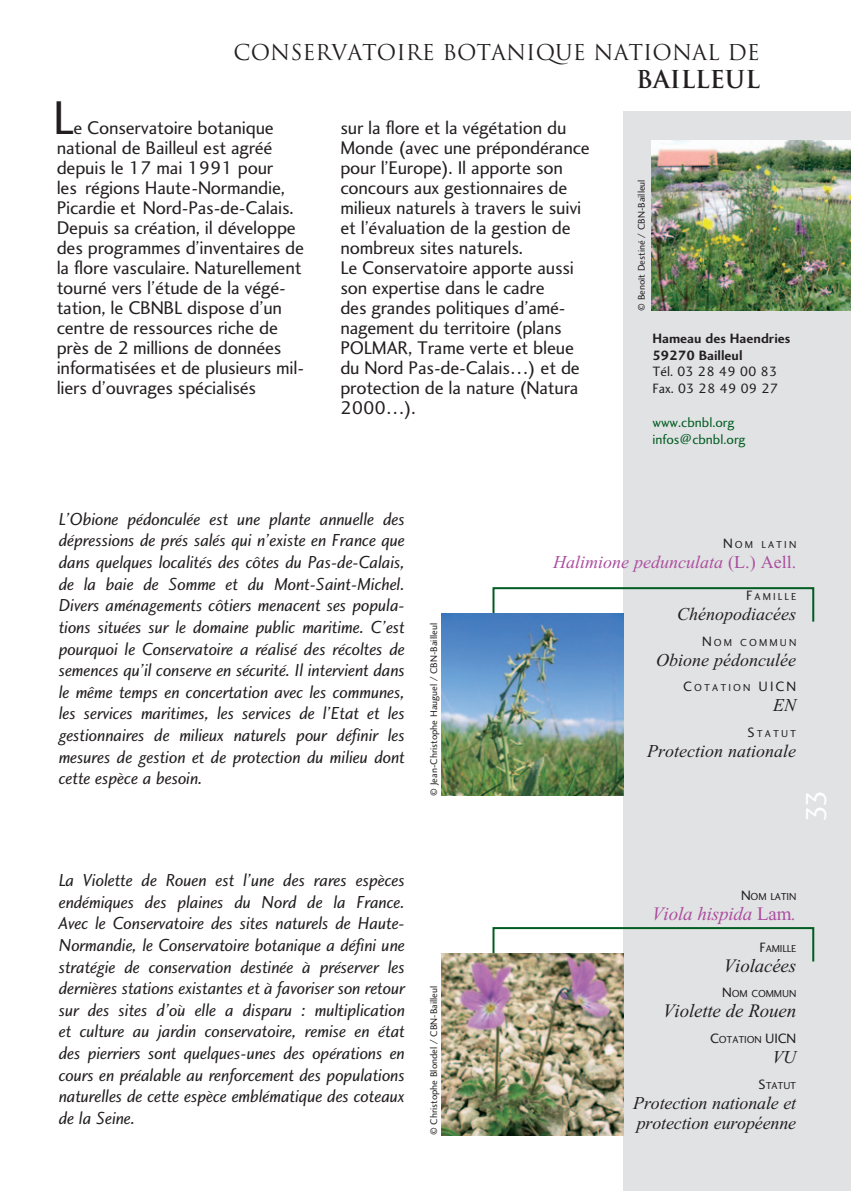
<style>
.page{position:relative;width:851px;height:1191px;background:#fff}
.page>*{position:absolute;margin:0;border:0;box-sizing:border-box;transform-origin:0 0}
.t1{font:49px "Charlotte Sans Book Plain";color:#231f20}
.t2{font:30px "Charlotte Sans Book Plain";color:#fff}
.t3{font:700 24px "Trajan";color:#231f20}
.t4{font:21.2px "Trajan";color:#231f20}
.t5{font:19px/20px "Charlotte Sans Book Plain";letter-spacing:-.01em;color:#231f20}
.t6{font:italic 19px "Times New Roman";letter-spacing:-.01em;color:#231f20}
.t7{font:italic 19px "Times New Roman";letter-spacing:-.01em;color:#ab4e9e}
.t8{font:18px/21.6px "Charlotte Sans Book Italic Plain";letter-spacing:-.01em;color:#231f20;text-align:justify}
.t9{font:italic 18px/20px "Times New Roman";color:#231f20}
.t10{font:italic 18px "Times New Roman";color:#ab4e9e}
.t11{font:14px/16.8px "Charlotte Sans Bold Plain";color:#231f20}
.t12{font:14px/16.8px "Charlotte Sans Book Plain";color:#231f20}
.t13{font:14px/16.8px "Charlotte Sans Book Plain";color:#015c21}
.t14{font:14px "Charlotte Sans Book Plain";color:#231f20}
.t15{font:10.4px "Charlotte Sans Book Plain";letter-spacing:.095em;color:#231f20}
.t16{font:10.4px "Charlotte Sans Book Plain";letter-spacing:-.015em;color:#231f20}
.t17{font:10.4px "Charlotte Sans Book Plain";letter-spacing:.2em;color:#231f20}
.t18{font:10px "Charlotte Sans Book Plain";color:#231f20}
.s1{font-size:14px}
.s2{font-style:normal}
</style>
<div class="page">
<div style="left:623px;top:112px;width:227px;height:1079px;background:#e1e2e4"></div>
<img style="left:651px;top:140px;width:199px;height:170px">
<svg style="left:491px;top:587px;width:324px;height:36px"></svg>
<img style="left:441px;top:614px;width:182px;height:181px">
<svg style="left:492px;top:927px;width:323px;height:36px"></svg>
<img style="left:441px;top:953px;width:182px;height:182px">
<p class="t4" style="left:233px;top:39px;width:527px">CONSERVATOIRE BOTANIQUE NATIONAL DE</p>
<h3 class="t3" style="left:636px;top:65px;width:125px">BAILLEUL</h3>
<h1 class="t1" style="left:53px;top:88px;width:23px">L</h1>
<p class="t5" style="left:57px;top:117px;width:249px;text-indent:17px">e Conservatoire botanique national de Bailleul est agréé depuis le 17 mai 1991 pour<br>les régions Haute-Normandie,<br>Picardie et Nord-Pas-de-Calais.<br>Depuis sa création, il développe des programmes d’inventaires de la flore vasculaire. Naturellement tourné vers l’étude de la végé&shy;tation, le CBNBL dispose d’un centre de ressources riche de près de 2 millions de données informatisées et de plusieurs mil&shy;liers d’ouvrages spécialisés</p>
<p class="t5" style="left:340px;top:117px;width:251px">sur la flore et la végétation du<br>Monde (avec une prépondérance pour l’Europe). Il apporte son concours aux gestionnaires de milieux naturels à travers le suivi et l’évaluation de la gestion de nombreux sites naturels.<br>Le Conservatoire apporte aussi son expertise dans le cadre<br>des grandes politiques d’amé&shy;nagement du territoire (plans<br>POLMAR, Trame verte et bleue du Nord Pas-de-Calais…) et de protection de la nature (Natura<br>2000…).</p>
<p class="t18" style="left:635px;top:311px;width:133px;rotate:-90deg">© Benoît Destiné / CBN-Bailleul</p>
<p class="t11" style="left:652px;top:329px;width:139px">Hameau des Haendries<br>59270 Bailleul</p>
<p class="t12" style="left:652px;top:363px;width:127px">Tél. 03 28 49 00 83<br>Fax. 03 28 49 09 27</p>
<p class="t13" style="left:652px;top:413px;width:95px">www.cbnbl.org infos@cbnbl.org</p>
<p class="t8" style="left:59px;top:508px;width:348px">L’Obione pédonculée est une plante annuelle des dépressions de prés salés qui n’existe en France que dans quelques localités des côtes du Pas-de-Calais, de la baie de Somme et du Mont-Saint-Michel.<br>Divers aménagements côtiers menacent ses popula&shy;tions situées sur le domaine public maritime. C’est pourquoi le Conservatoire a réalisé des récoltes de semences qu’il conserve en sécurité. Il intervient dans le même temps en concertation avec les communes, les services maritimes, les services de l’Etat et les gestionnaires de milieux naturels pour définir les mesures de gestion et de protection du milieu dont cette espèce a besoin.</p>
<p class="t18" style="left:427px;top:795px;width:174px;rotate:-90deg">© Jean-Christophe Hauguel / CBN-Bailleul</p>
<p class="t8" style="left:59px;top:869px;width:348px">La Violette de Rouen est l’une des rares espèces endémiques des plaines du Nord de la France.<br>Avec le Conservatoire des sites naturels de Haute-Normandie, le Conservatoire botanique a défini une stratégie de conservation destinée à préserver les dernières stations existantes et à favoriser son retour sur des sites d’où elle a disparu : multiplication et culture au jardin conservatoire, remise en état des pierriers sont quelques-unes des opérations en cours en préalable au renforcement des populations naturelles de cette espèce emblématique des coteaux de la Seine.</p>
<p class="t18" style="left:427px;top:1135px;width:151px;rotate:-90deg">© Christophe Blondel / CBN-Bailleul</p>
<p class="t15" style="left:723px;top:539px;width:73px"><span class="s1">N</span>OM LATIN</p>
<p class="t10" style="left:553px;top:553px;width:244px">Halimione pedunculata <span class="s2">(L.) Aell.</span></p>
<p class="t15" style="left:746px;top:590px;width:52px"><span class="s1">F</span>AMILLE</p>
<p class="t9" style="left:677px;top:604px;width:120px">Chénopodiacées</p>
<p class="t17" style="left:702px;top:636px;width:94px"><span class="s1">N</span>OM COMMUN</p>
<p class="t9" style="left:656px;top:649px;width:141px">Obione pédonculée</p>
<p class="t17" style="left:683px;top:681px;width:85px"><span class="s1">C</span>OTATION <span class="s1">UIC</span></p>
<p class="t14" style="left:786px;top:678px;width:11px">N</p>
<p class="t9" style="left:773px;top:695px;width:25px">EN</p>
<p class="t15" style="left:747px;top:727px;width:50px"><span class="s1">S</span>TATUT</p>
<p class="t9" style="left:647px;top:741px;width:150px">Protection nationale</p>
<h2 class="t2" style="left:798px;top:822px;width:35px;rotate:-90deg">33</h2>
<p class="t15" style="left:741px;top:890px;width:55px"><span class="s1">N</span>OM LATIN</p>
<p class="t7" style="left:652px;top:903px;width:145px">Viola hispida <span class="s2">Lam</span>.</p>
<p class="t15" style="left:759px;top:941px;width:38px"><span class="s1">F</span>AMILLE</p>
<p class="t6" style="left:723px;top:955px;width:74px">Violacées</p>
<p class="t16" style="left:722px;top:987px;width:74px"><span class="s1">N</span>OM COMMUN</p>
<p class="t6" style="left:663px;top:1000px;width:134px">Violette de Rouen</p>
<p class="t16" style="left:710px;top:1033px;width:88px"><span class="s1">C</span>OTATION <span class="s1">UICN</span></p>
<p class="t9" style="left:772px;top:1047px;width:25px">VU</p>
<p class="t15" style="left:758px;top:1078px;width:39px"><span class="s1">S</span>TATUT</p>
<p class="t9" style="left:633px;top:1092px;width:164px">Protection nationale et protection européenne</p>
</div>
